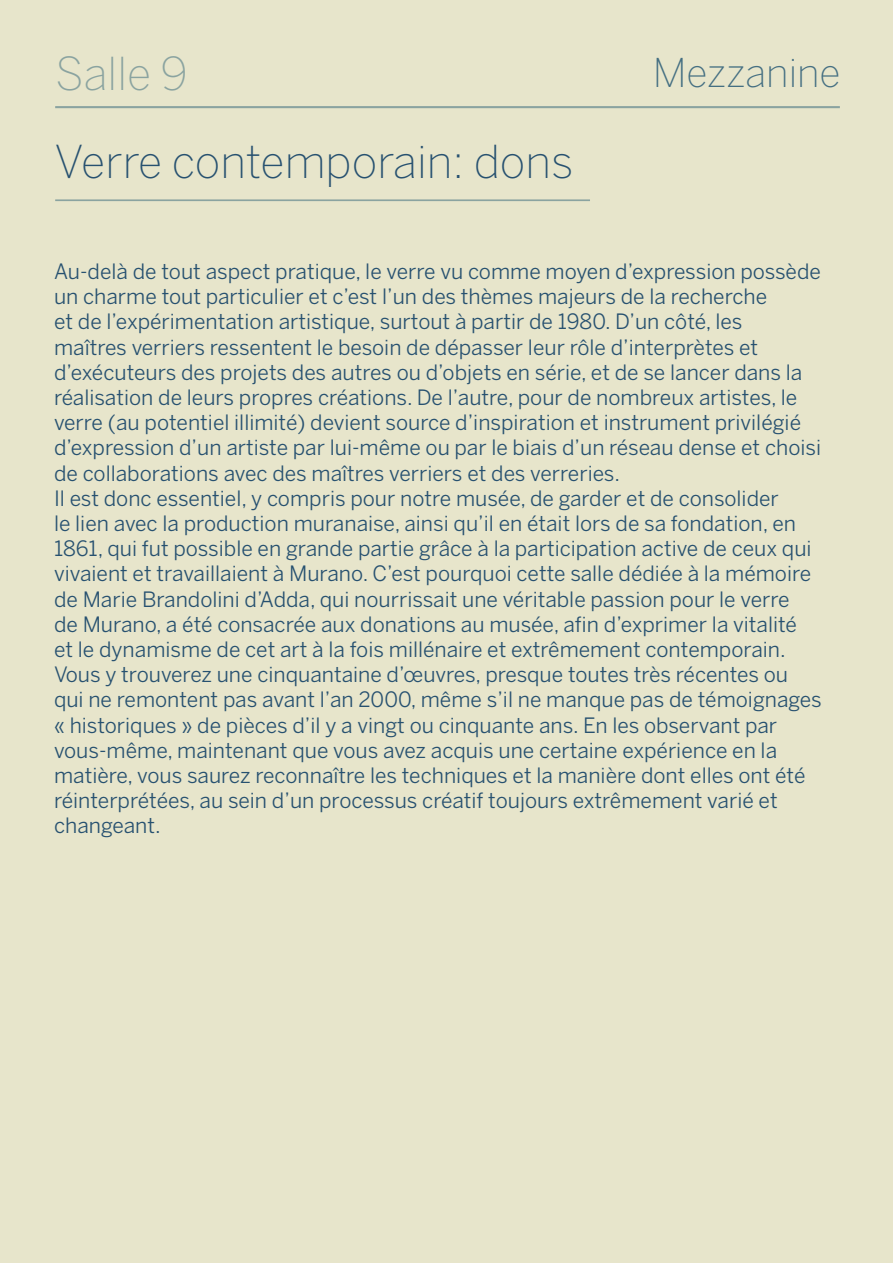
<style>
.page{position:relative;width:893px;height:1263px;background:#e7e5cb}
.page>*{position:absolute;margin:0;border:0;box-sizing:border-box;transform-origin:0 0}
.t1{font:200 45px "Benton Sans";color:#275170}
.t2{font:200 45px "Benton Sans";color:#8aa3a0}
.t3{font:200 39.45px "Benton Sans";letter-spacing:-.005em;color:#456f82}
.t4{font:21px/25.2px "Benton Sans";color:#275170}
</style>
<div class="page">
<hr style="left:55px;top:199px;width:535px;height:2px;background:#8aa3a0">
<hr style="left:55px;top:106px;width:785px;height:2px;background:#8aa3a0">
<p class="t2" style="left:55px;top:47px;width:134px">Salle 9</p>
<p class="t1" style="left:55px;top:136px;width:521px">Verre contemporain: dons</p>
<p class="t3" style="left:653px;top:49px;width:190px">Mezzanine</p>
<p class="t4" style="left:54px;top:259px;width:769px">Au-delà de tout aspect pratique, le verre vu comme moyen d’expression possède un charme tout particulier et c’est l’un des thèmes majeurs de la recherche<br>et de l’expérimentation artistique, surtout à partir de 1980. D’un côté, les<br>maîtres verriers ressentent le besoin de dépasser leur rôle d’interprètes et d’exécuteurs des projets des autres ou d’objets en série, et de se lancer dans la réalisation de leurs propres créations. De l’autre, pour de nombreux artistes, le verre (au potentiel illimité) devient source d’inspiration et instrument privilégié d’expression d’un artiste par lui-même ou par le biais d’un réseau dense et choisi de collaborations avec des maîtres verriers et des verreries.</p>
<p class="t4" style="left:54px;top:485px;width:769px">Il est donc essentiel, y compris pour notre musée, de garder et de consolider<br>le lien avec la production muranaise, ainsi qu’il en était lors de sa fondation, en 1861, qui fut possible en grande partie grâce à la participation active de ceux qui vivaient et travaillaient à Murano. C’est pourquoi cette salle dédiée à la mémoire de Marie Brandolini d’Adda, qui nourrissait une véritable passion pour le verre<br>de Murano, a été consacrée aux donations au musée, afin d’exprimer la vitalité<br>et le dynamisme de cet art à la fois millénaire et extrêmement contemporain.<br>Vous y trouverez une cinquantaine d’œuvres, presque toutes très récentes ou qui ne remontent pas avant l’an 2000, même s’il ne manque pas de témoignages « historiques » de pièces d’il y a vingt ou cinquante ans. En les observant par vous-même, maintenant que vous avez acquis une certaine expérience en la matière, vous saurez reconnaître les techniques et la manière dont elles ont été réinterprétées, au sein d’un processus créatif toujours extrêmement varié et changeant.</p>
</div>
